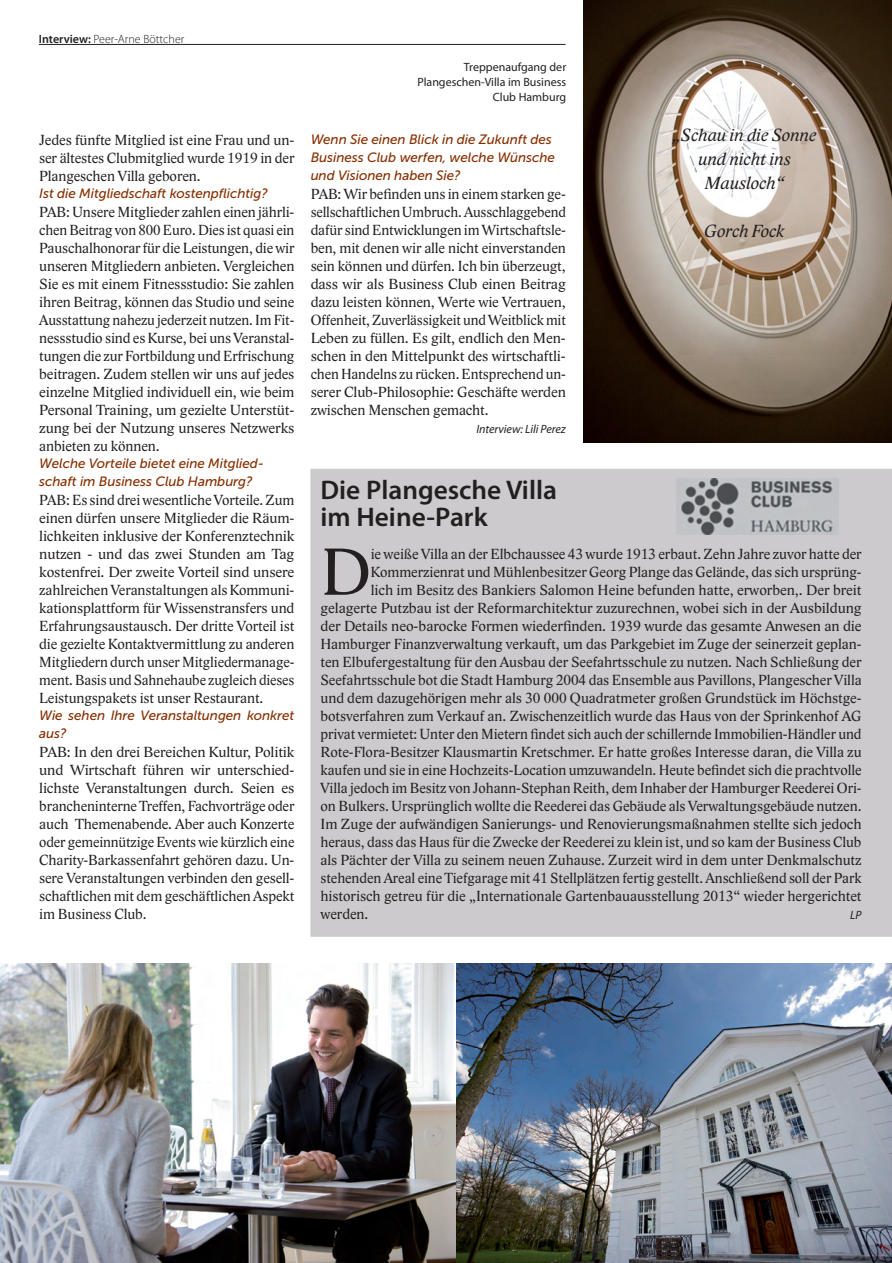
<style>
.page{position:relative;width:892px;height:1263px;background:#fff}
.page>*{position:absolute;margin:0;border:0;box-sizing:border-box;transform-origin:0 0}
.t1{font:68.1px "Lido STF";color:#231f20}
.t2{font:600 27px/27px "Myriad Pro";color:#231f20}
.t3{font:italic 18px/24px "Lido STF";color:#231f20;text-align:center}
.t4{font:15px/18px "Lido STF";color:#231f20;text-align:justify}
.t5{font:italic 13.5px/18px "Museo Sans 500";letter-spacing:-.005em;color:#872f01}
.t6{font:12px/15px "Myriad Pro";color:#231f20;text-align:right}
.t7{font:300 12px "Myriad Pro";color:#231f20}
.t8{font:italic 12px "Myriad Pro";letter-spacing:-.005em;color:#231f20}
.s1{font-weight:600}
</style>
<div class="page">
<hr style="left:39px;top:44px;width:526px;height:1px;background:#231f20">
<img style="left:455px;top:963px;width:437px;height:300px">
<img style="left:0;top:963px;width:455px;height:300px">
<img style="left:583px;top:0;width:309px;height:442px">
<div style="left:310px;top:469px;width:582px;height:468px;background:#cccacc"></div>
<img style="left:676px;top:479px;width:162px;height:55px">
<p class="t7" style="left:39px;top:32px;width:147px"><span class="s1">Interview:</span> Peer-Arne Böttcher</p>
<p class="t4" style="left:39px;top:131px;width:257px">Jedes fünfte Mitglied ist eine Frau und un&shy;ser ältestes Clubmitglied wurde 1919 in der Plangeschen Villa geboren.</p>
<p class="t5" style="left:39px;top:184px;width:230px">Ist die Mitgliedschaft kostenpflichtig?</p>
<p class="t4" style="left:39px;top:203px;width:257px">PAB: Unsere Mitglieder zahlen einen jährli&shy;chen Beitrag von 800 Euro. Dies ist quasi ein Pauschalhonorar für die Leistungen, die wir unseren Mitgliedern anbieten. Vergleichen Sie es mit einem Fitnessstudio: Sie zahlen ihren Beitrag, können das Studio und seine Ausstattung nahezu jederzeit nutzen. Im Fit&shy;nessstudio sind es Kurse, bei uns Veranstal&shy;tungen die zur Fortbildung und Erfrischung beitragen. Zudem stellen wir uns auf jedes einzelne Mitglied individuell ein, wie beim Personal Training, um gezielte Unterstüt&shy;zung bei der Nutzung unseres Netzwerks anbieten zu können.</p>
<p class="t5" style="left:39px;top:454px;width:226px">Welche Vorteile bietet eine Mitglied&shy;schaft im Business Club Hamburg?</p>
<p class="t4" style="left:39px;top:491px;width:257px">PAB: Es sind drei wesentliche Vorteile. Zum einen dürfen unsere Mitglieder die Räum&shy;lichkeiten inklusive der Konferenztechnik nutzen - und das zwei Stunden am Tag kostenfrei. Der zweite Vorteil sind unsere zahlreichen Veranstaltungen als Kommuni&shy;kationsplattform für Wissenstransfers und Erfahrungsaustausch. Der dritte Vorteil ist die gezielte Kontaktvermittlung zu anderen Mitgliedern durch unser Mitgliedermanage&shy;ment. Basis und Sahnehaube zugleich dieses Leistungspakets ist unser Restaurant.</p>
<p class="t5" style="left:39px;top:706px;width:257px">Wie sehen Ihre Veranstaltungen konkret aus?</p>
<p class="t4" style="left:39px;top:743px;width:257px">PAB: In den drei Bereichen Kultur, Politik und Wirtschaft führen wir unterschied&shy;lichste Veranstaltungen durch. Seien es brancheninterne Treffen, Fachvorträge oder auch Themenabende. Aber auch Konzerte oder gemeinnützige Events wie kürzlich eine Charity-Barkassenfahrt gehören dazu. Un&shy;sere Veranstaltungen verbinden den gesell&shy;schaftlichen mit dem geschäftlichen Aspekt im Business Club.</p>
<p class="t6" style="left:417px;top:59px;width:150px">Treppenaufgang der<br>Plangeschen-Villa im Business<br>Club Hamburg</p>
<p class="t5" style="left:311px;top:130px;width:246px">Wenn Sie einen Blick in die Zukunft des<br>Business Club werfen, welche Wünsche und Visionen haben Sie?</p>
<p class="t4" style="left:311px;top:185px;width:257px">PAB: Wir befinden uns in einem starken ge&shy;sellschaftlichen Umbruch. Ausschlaggebend dafür sind Entwicklungen im Wirtschaftsle&shy;ben, mit denen wir alle nicht einverstanden sein können und dürfen. Ich bin überzeugt, dass wir als Business Club einen Beitrag dazu leisten können, Werte wie Vertrauen, Offenheit, Zuverlässigkeit und Weitblick mit Leben zu füllen. Es gilt, endlich den Men&shy;schen in den Mittelpunkt des wirtschaftli&shy;chen Handelns zu rücken. Entsprechend un&shy;serer Club-Philosophie: Geschäfte werden zwischen Menschen gemacht.</p>
<p class="t8" style="left:476px;top:421px;width:91px">Interview: Lili Perez</p>
<p class="t3" style="left:672px;top:123px;width:145px">„Schau in die Sonne und nicht ins<br>Mausloch“</p>
<p class="t3" style="left:704px;top:219px;width:82px">Gorch Fock</p>
<p class="t2" style="left:320px;top:476px;width:238px">Die Plangesche Villa im Heine-Park</p>
<p class="t1" style="left:320px;top:531px;width:52px">D</p>
<p class="t4" style="left:371px;top:545px;width:492px">ie weiße Villa an der Elbchaussee 43 wurde 1913 erbaut. Zehn Jahre zuvor hatte der</p>
<p class="t4" style="left:371px;top:563px;width:492px">Kommerzienrat und Mühlenbesitzer Georg Plange das Gelände, das sich ursprüng-</p>
<p class="t4" style="left:371px;top:581px;width:492px">lich im Besitz des Bankiers Salomon Heine befunden hatte, erworben,. Der breit</p>
<p class="t4" style="left:320px;top:599px;width:543px">gelagerte Putzbau ist der Reformarchitektur zuzurechnen, wobei sich in der Ausbildung</p>
<p class="t4" style="left:320px;top:617px;width:543px">der Details neo-barocke Formen wiederfinden. 1939 wurde das gesamte Anwesen an die</p>
<p class="t4" style="left:320px;top:635px;width:543px">Hamburger Finanzverwaltung verkauft, um das Parkgebiet im Zuge der seinerzeit geplan-</p>
<p class="t4" style="left:320px;top:653px;width:542px">ten Elbufergestaltung für den Ausbau der Seefahrtsschule zu nutzen. Nach Schließung der</p>
<p class="t4" style="left:320px;top:671px;width:543px">Seefahrtsschule bot die Stadt Hamburg 2004 das Ensemble aus Pavillons, Plangescher Villa</p>
<p class="t4" style="left:320px;top:689px;width:543px">und dem dazugehörigen mehr als 30 000 Quadratmeter großen Grundstück im Höchstge-</p>
<p class="t4" style="left:320px;top:707px;width:543px">botsverfahren zum Verkauf an. Zwischenzeitlich wurde das Haus von der Sprinkenhof AG</p>
<p class="t4" style="left:320px;top:725px;width:542px">privat vermietet: Unter den Mietern findet sich auch der schillernde Immobilien-Händler und</p>
<p class="t4" style="left:320px;top:743px;width:542px">Rote-Flora-Besitzer Klausmartin Kretschmer. Er hatte großes Interesse daran, die Villa zu</p>
<p class="t4" style="left:320px;top:761px;width:542px">kaufen und sie in eine Hochzeits-Location umzuwandeln. Heute befindet sich die prachtvolle</p>
<p class="t4" style="left:320px;top:779px;width:542px">Villa jedoch im Besitz von Johann-Stephan Reith, dem Inhaber der Hamburger Reederei Ori-</p>
<p class="t4" style="left:320px;top:797px;width:543px">on Bulkers. Ursprünglich wollte die Reederei das Gebäude als Verwaltungsgebäude nutzen.</p>
<p class="t4" style="left:320px;top:815px;width:542px">Im Zuge der aufwändigen Sanierungs- und Renovierungsmaßnahmen stellte sich jedoch</p>
<p class="t4" style="left:320px;top:833px;width:542px">heraus, dass das Haus für die Zwecke der Reederei zu klein ist, und so kam der Business Club</p>
<p class="t4" style="left:320px;top:851px;width:543px">als Pächter der Villa zu seinem neuen Zuhause. Zurzeit wird in dem unter Denkmalschutz</p>
<p class="t4" style="left:320px;top:869px;width:542px">stehenden Areal eine Tiefgarage mit 41 Stellplätzen fertig gestellt. Anschließend soll der Park</p>
<p class="t4" style="left:320px;top:887px;width:542px">historisch getreu für die „Internationale Gartenbauausstellung 2013“ wieder hergerichtet</p>
<p class="t4" style="left:320px;top:905px;width:49px">werden.</p>
<p class="t8" style="left:850px;top:907px;width:13px">LP</p>
</div>
